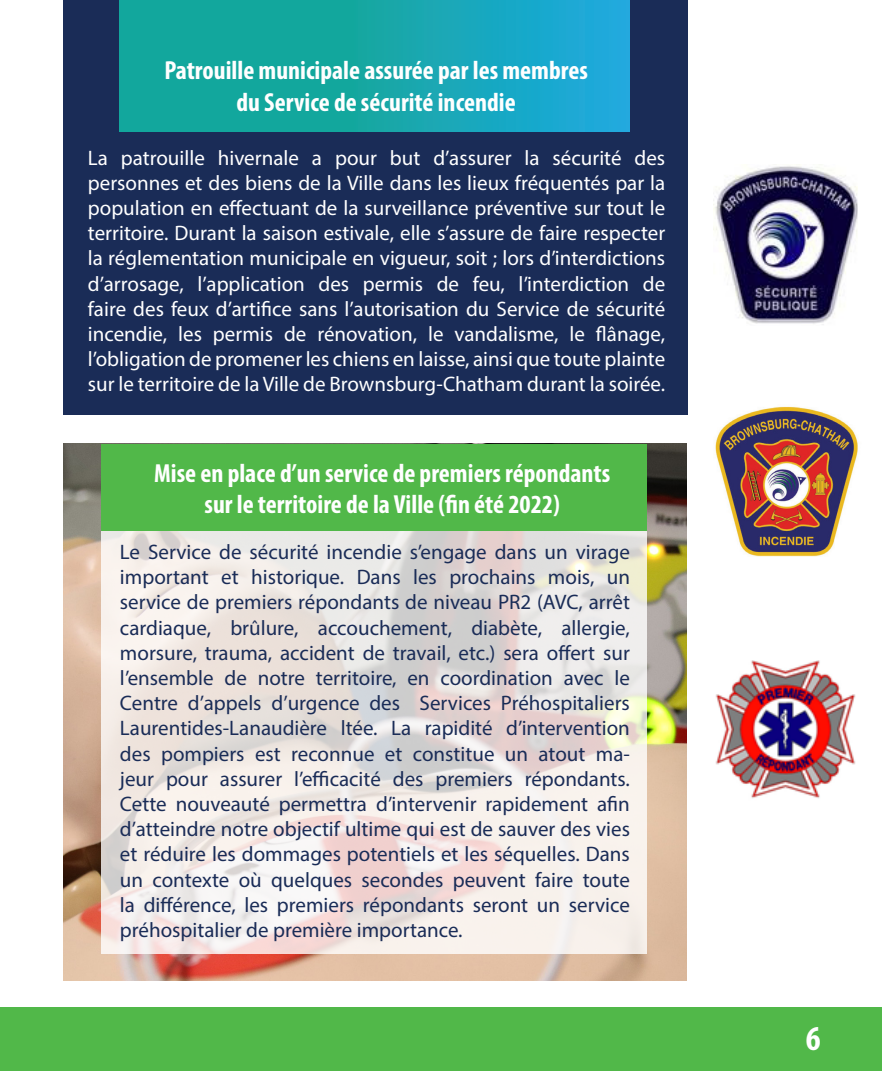
<style>
.page{position:relative;width:882px;height:1071px;background:#fff}
.page>*{position:absolute;margin:0;border:0;box-sizing:border-box;transform-origin:0 0}
.t1{font:700 condensed 35px "Myriad Pro";color:#fff}
.t2{font:700 condensed 26.25px/31.5px "Myriad Pro";color:#fff;text-align:center}
.t3{font:21px/25.2px "Myriad Pro";color:#1a2c57;text-align:justify}
.t4{font:21px/25.2px "Myriad Pro";color:#fff;text-align:justify}
</style>
<div class="page">
<img style="left:64px;top:443px;width:623px;height:537px">
<div style="left:63px;top:0;width:625px;height:415px;background:#1a2c57"></div>
<svg style="left:120px;top:0;width:510px;height:132px;background:#16a7b0"></svg>
<div style="left:0;top:1008px;width:882px;height:63px;background:#51b849"></div>
<img style="left:713px;top:166px;width:144px;height:159px">
<img style="left:715px;top:406px;width:143px;height:151px">
<img style="left:715px;top:660px;width:141px;height:139px">
<svg style="left:102px;top:530px;width:545px;height:424px;background:#ece5e1"></svg>
<div style="left:102px;top:444px;width:545px;height:86px;background:#51b849"></div>
<p class="t2" style="left:164px;top:54px;width:425px">Patrouille municipale assurée par les membres du Service de sécurité incendie</p>
<p class="t4" style="left:88px;top:145px;width:579px">La patrouille hivernale a pour but d’assurer la sécurité des personnes et des biens de la Ville dans les lieux fréquentés par la population en effectuant de la surveillance préventive sur tout le territoire. Durant la saison estivale, elle s’assure de faire respecter la réglementation municipale en vigueur, soit ; lors d’interdictions d’arrosage, l’application des permis de feu, l’interdiction de faire des feux d’artifice sans l’autorisation du Service de sécurité incendie, les permis de rénovation, le vandalisme, le flânage, l’obligation de promener les chiens en laisse, ainsi que toute plainte sur le territoire de la Ville de Brownsburg-Chatham durant la soirée.</p>
<p class="t2" style="left:154px;top:457px;width:458px">Mise en place d’un service de premiers répondants sur le territoire de la Ville (fin été 2022)</p>
<p class="t3" style="left:120px;top:539px;width:512px">Le Service de sécurité incendie s’engage dans un virage important et historique. Dans les prochains mois, un service de premiers répondants de niveau PR2 (AVC, arrêt cardiaque, brûlure, accouchement, diabète, allergie, morsure, trauma, accident de travail, etc.) sera offert sur l’ensemble de notre territoire, en coordination avec le Centre d’appels d’urgence des Services Préhospitaliers Laurentides-Lanaudière ltée. La rapidité d’intervention des pompiers est reconnue et constitue un atout ma&shy;jeur pour assurer l’efficacité des premiers répondants.<br>Cette nouveauté permettra d’intervenir rapidement afin d’atteindre notre objectif ultime qui est de sauver des vies et réduire les dommages potentiels et les séquelles. Dans un contexte où quelques secondes peuvent faire toute la différence, les premiers répondants seront un service préhospitalier de première importance.</p>
<p class="t1" style="left:806px;top:1016px;width:16px">6</p>
</div>
